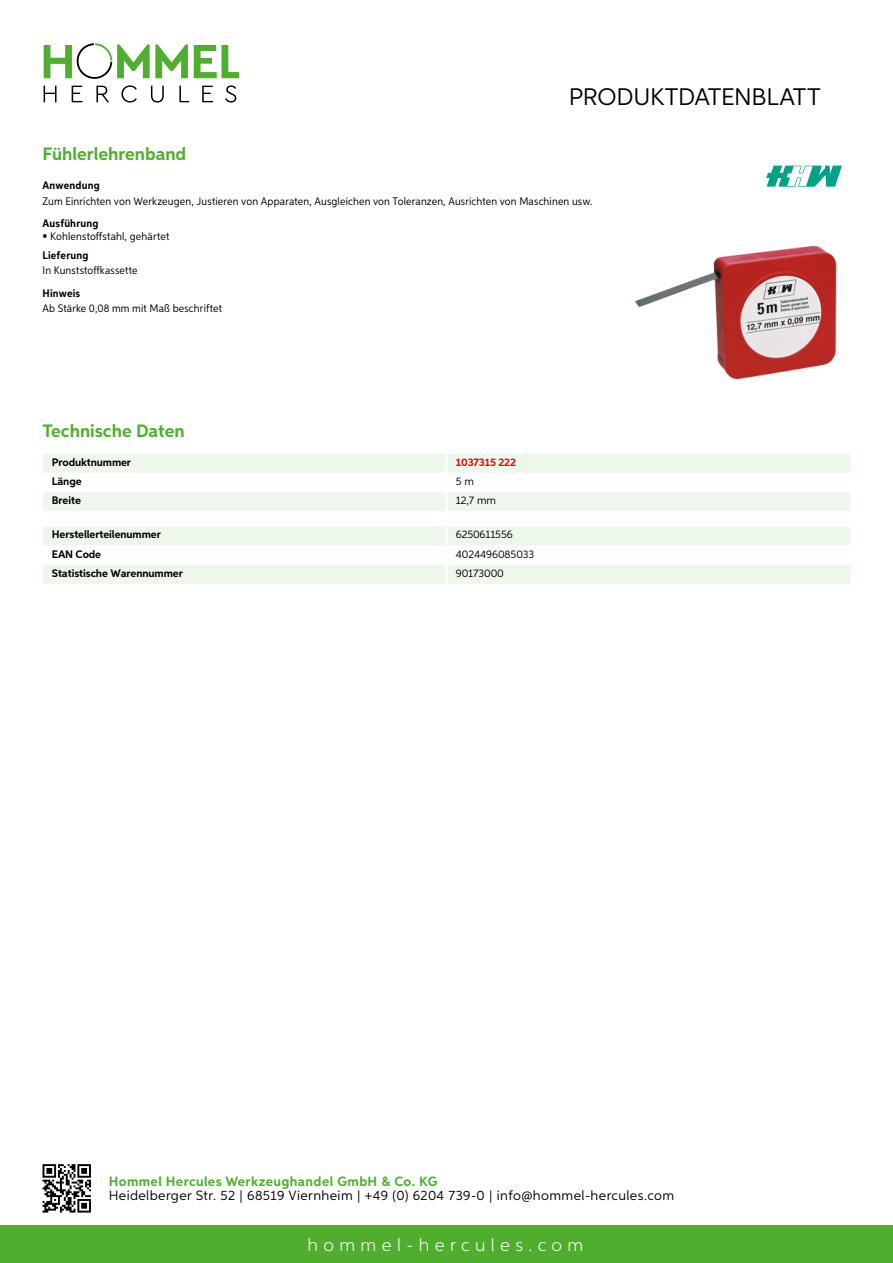
<style>
.page{position:relative;width:893px;height:1263px;background:#fff}
.page>*{position:absolute;margin:0;border:0;box-sizing:border-box;transform-origin:0 0}
.t1{font:24px "Aspira";letter-spacing:-.01em;color:#000}
.t2{font:700 18px "Aspira";color:#50ae2f}
.t3{font:300 18px "Aspira";letter-spacing:.3em;color:#fff}
.t4{font:13.5px "Aspira";letter-spacing:.03em;color:#000}
.t5{font:700 13.5px "Aspira";letter-spacing:.03em;color:#50ae2f}
.t6{font:10.95px "Aspira Nar";letter-spacing:.015em;color:#000}
.t7{font:700 10.95px "Aspira";letter-spacing:-.01em;color:#000}
.t8{font:10.95px "Aspira";letter-spacing:-.01em;color:#000}
.t9{font:700 10.95px "Aspira Nar";letter-spacing:.02em;color:#000}
.t10{font:700 10.95px "Aspira";letter-spacing:-.01em;color:#cd1013}
</style>
<div class="page">
<div style="left:0;top:1226px;width:893px;height:37px;background:#50ae2f"></div>
<svg style="left:43px;top:1164px;width:48px;height:48px"></svg>
<svg style="left:194px;top:45px;width:45px;height:33px"></svg>
<svg style="left:44px;top:43px;width:144px;height:36px"></svg>
<svg style="left:44px;top:86px;width:13px;height:16px"></svg>
<svg style="left:72px;top:86px;width:10px;height:16px"></svg>
<svg style="left:96px;top:86px;width:13px;height:16px"></svg>
<svg style="left:121px;top:85px;width:16px;height:18px"></svg>
<svg style="left:151px;top:86px;width:13px;height:17px"></svg>
<svg style="left:179px;top:86px;width:10px;height:16px"></svg>
<svg style="left:202px;top:86px;width:11px;height:16px"></svg>
<svg style="left:225px;top:85px;width:11px;height:18px"></svg>
<svg style="left:43px;top:454px;width:807px;height:57px"></svg>
<hr style="left:445px;top:492px;width:3px;height:19px;background:#fff">
<svg style="left:43px;top:526px;width:807px;height:58px"></svg>
<hr style="left:445px;top:565px;width:3px;height:19px;background:#fff">
<img style="left:635px;top:245px;width:202px;height:135px">
<svg style="left:766px;top:166px;width:76px;height:21px"></svg>
<h1 class="t1" style="left:569px;top:82px;width:253px">Produktdatenblatt</h1>
<h2 class="t2" style="left:43px;top:142px;width:145px">Fühlerlehrenband</h2>
<p class="t9" style="left:43px;top:179px;width:59px">Anwendung</p>
<p class="t6" style="left:43px;top:194px;width:552px">Zum Einrichten von Werkzeugen, Justieren von Apparaten, Ausgleichen von Toleranzen, Ausrichten von Maschinen usw.</p>
<p class="t9" style="left:43px;top:216px;width:58px">Ausführung</p>
<p class="t6" style="left:50px;top:229px;width:121px">Kohlenstoffstahl, gehärtet</p>
<p class="t9" style="left:43px;top:248px;width:47px">Lieferung</p>
<p class="t6" style="left:43px;top:264px;width:97px">In Kunststoffkassette</p>
<p class="t9" style="left:43px;top:286px;width:39px">Hinweis</p>
<p class="t6" style="left:43px;top:302px;width:181px">Ab Stärke 0,08 mm mit Maß beschriftet</p>
<h2 class="t2" style="left:43px;top:419px;width:144px">Technische Daten</h2>
<p class="t7" style="left:52px;top:455px;width:81px">Produktnummer</p>
<p class="t10" style="left:456px;top:455px;width:62px">1037315 222</p>
<p class="t7" style="left:52px;top:474px;width:31px">Länge</p>
<p class="t8" style="left:456px;top:474px;width:19px">5 m</p>
<p class="t7" style="left:52px;top:493px;width:31px">Breite</p>
<p class="t8" style="left:456px;top:493px;width:42px">12,7 mm</p>
<p class="t7" style="left:52px;top:528px;width:111px">Herstellerteilenummer</p>
<p class="t8" style="left:456px;top:528px;width:58px">6250611556</p>
<p class="t7" style="left:52px;top:547px;width:51px">EAN Code</p>
<p class="t8" style="left:456px;top:547px;width:80px">4024496085033</p>
<p class="t7" style="left:52px;top:566px;width:132px">Statistische Warennummer</p>
<p class="t8" style="left:456px;top:566px;width:50px">90173000</p>
<p class="t5" style="left:109px;top:1172px;width:330px">Hommel Hercules Werkzeughandel GmbH &amp; Co. KG</p>
<p class="t4" style="left:109px;top:1187px;width:567px">Heidelberger Str. 52 | 68519 Viernheim | +49 (0) 6204 739-0 | info@hommel-hercules.com</p>
<h2 class="t3" style="left:307px;top:1234px;width:277px">hommel-hercules.com</h2>
</div>
